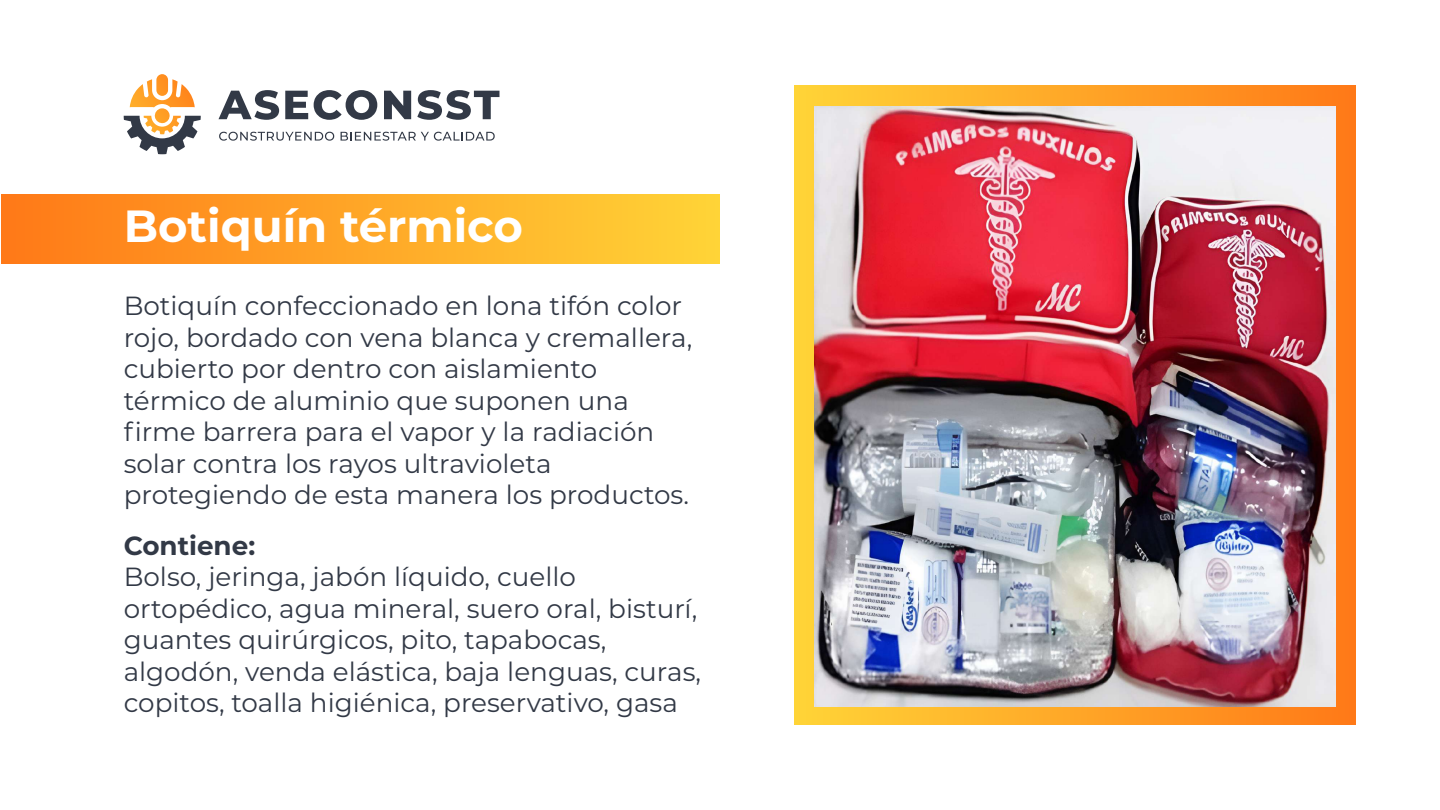
<style>
.page{position:relative;width:1440px;height:810px;background:#fff}
.page>*{position:absolute;margin:0;border:0;box-sizing:border-box;transform-origin:0 0}
.t1{font:700 45px "Montserrat";color:#fff}
.t2{font:26.25px/31.5px "Montserrat";color:#323946}
.t3{font:700 26.25px "Montserrat";color:#323946}
</style>
<div class="page">
<svg style="left:219px;top:90px;width:60px;height:30px"></svg>
<svg style="left:285px;top:91px;width:23px;height:28px"></svg>
<svg style="left:314px;top:90px;width:63px;height:30px"></svg>
<svg style="left:384px;top:91px;width:27px;height:28px"></svg>
<svg style="left:417px;top:90px;width:83px;height:30px"></svg>
<svg style="left:219px;top:132px;width:115px;height:9px"></svg>
<svg style="left:341px;top:132px;width:154px;height:9px"></svg>
<svg style="left:124px;top:79px;width:77px;height:75px"></svg>
<div style="left:156px;top:74px;width:12px;height:22px;background:#ff9220;border-radius:6px"></div>
<div style="left:2px;top:194px;width:718px;height:70px;background:linear-gradient(to right,#ff7917,#ffd437)"></div>
<div style="left:794px;top:85px;width:561px;height:640px;background:linear-gradient(to right,#ffd437,#ff7917)"></div>
<img style="left:814px;top:106px;width:522px;height:600px">
<h1 class="t1" style="left:124px;top:194px;width:401px">Botiquín térmico</h1>
<p class="t2" style="left:124px;top:289px;width:570px">Botiquín confeccionado en lona tifón color rojo, bordado con vena blanca y cremallera, cubierto por dentro con aislamiento térmico de aluminio que suponen una firme barrera para el vapor y la radiación solar contra los rayos ultravioleta protegiendo de esta manera los productos.</p>
<p class="t3" style="left:124px;top:526px;width:133px">Contiene:</p>
<p class="t2" style="left:124px;top:560px;width:579px">Bolso, jeringa, jabón líquido, cuello ortopédico, agua mineral, suero oral, bisturí, guantes quirúrgicos, pito, tapabocas, algodón, venda elástica, baja lenguas, curas, copitos, toalla higiénica, preservativo, gasa</p>
</div>
